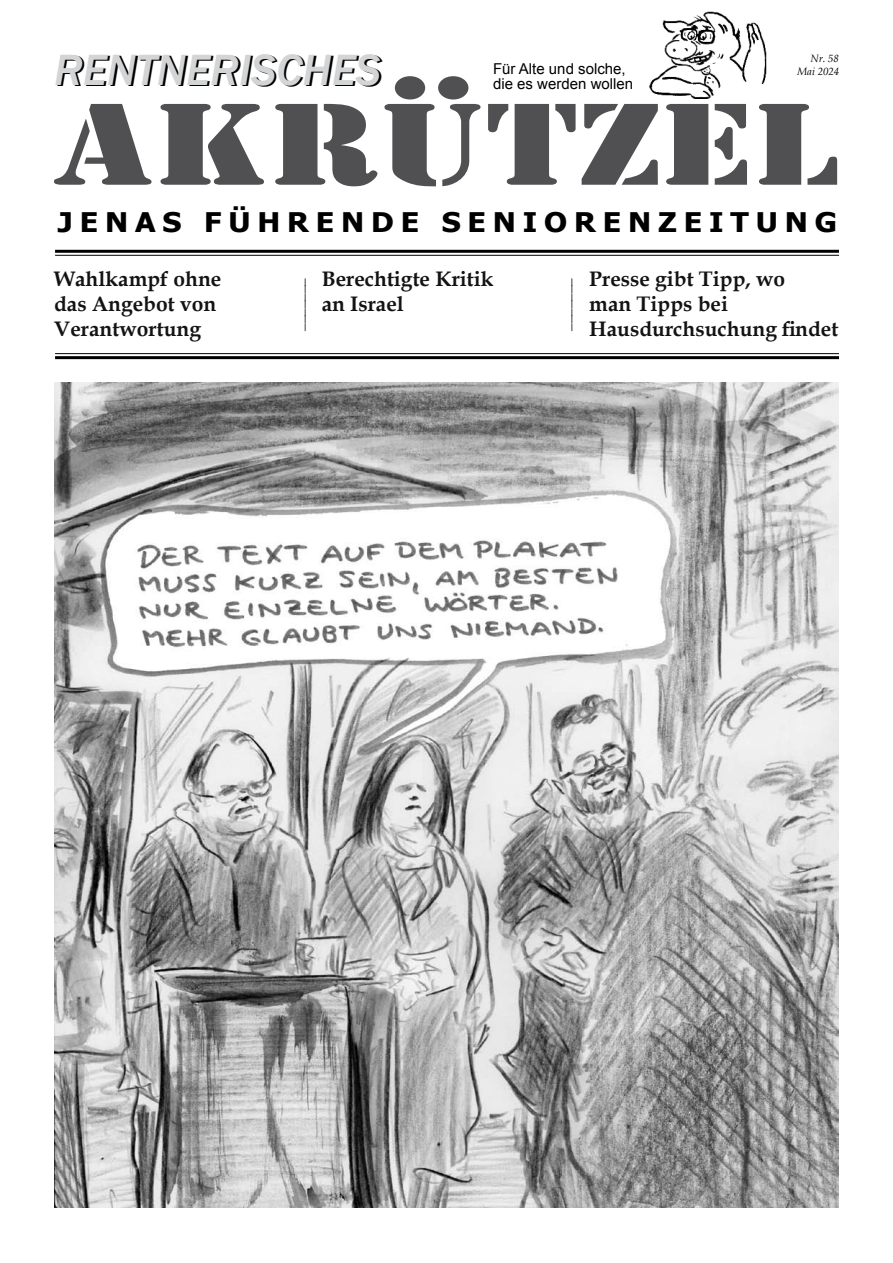
<style>
.page{position:relative;width:893px;height:1263px;background:#fff}
.page>*{position:absolute;margin:0;border:0;box-sizing:border-box;transform-origin:0 0}
.t1{font:108px "Stencil Std";color:#505052;scale:1.3 1}
.t2{font:italic 500 45px "Franklin Gothic";color:#000}
.t3{font:700 27px "Tahoma";letter-spacing:.23em;color:#000;scale:1.11 1}
.t4{font:700 21px/25.2px "Book Antiqua";color:#131314}
.t5{font:15px/15px "Arial";color:#000}
.t6{font:15px "Book Antiqua";color:#000}
.t7{font:italic 10.65px/12.8px "Book Antiqua";color:#000;text-align:right}
</style>
<div class="page">
<hr style="left:55px;top:250px;width:784px;height:3px;background:#000">
<hr style="left:55px;top:255px;width:784px;height:1px;background:#000">
<hr style="left:55px;top:353px;width:784px;height:1px;background:#000">
<hr style="left:55px;top:356px;width:784px;height:3px;background:#000">
<img style="left:649px;top:11px;width:118px;height:88px">
<img style="left:54px;top:383px;width:785px;height:824px">
<p class="t5" style="left:493px;top:61px;width:142px">Für Alte und solche, die es werden wollen</p>
<p class="t7" style="left:797px;top:51px;width:43px">Nr. 58<br>Mai 2024</p>
<h2 class="t2" style="left:56px;top:44px;width:328px">RENTNERISCHES</h2>
<h1 class="t1" style="left:55px;top:75px;width:603px">AKRÜTZEL</h1>
<p class="t3" style="left:58px;top:203px;width:703px">JENAS FÜHRENDE SENIORENZEITUNG</p>
<p class="t4" style="left:54px;top:266px;width:169px">Wahlkampf ohne das Angebot von<br>Verantwortung</p>
<p class="t4" style="left:322px;top:266px;width:174px">Berechtigte Kritik an Israel</p>
<p class="t4" style="left:589px;top:266px;width:251px">Presse gibt Tipp, wo<br>man Tipps bei<br>Hausdurchsuchung findet</p>
<p class="t6" style="left:288px;top:331px;width:54px;rotate:-90deg">_______</p>
<p class="t6" style="left:555px;top:331px;width:54px;rotate:-90deg">_______</p>
</div>
